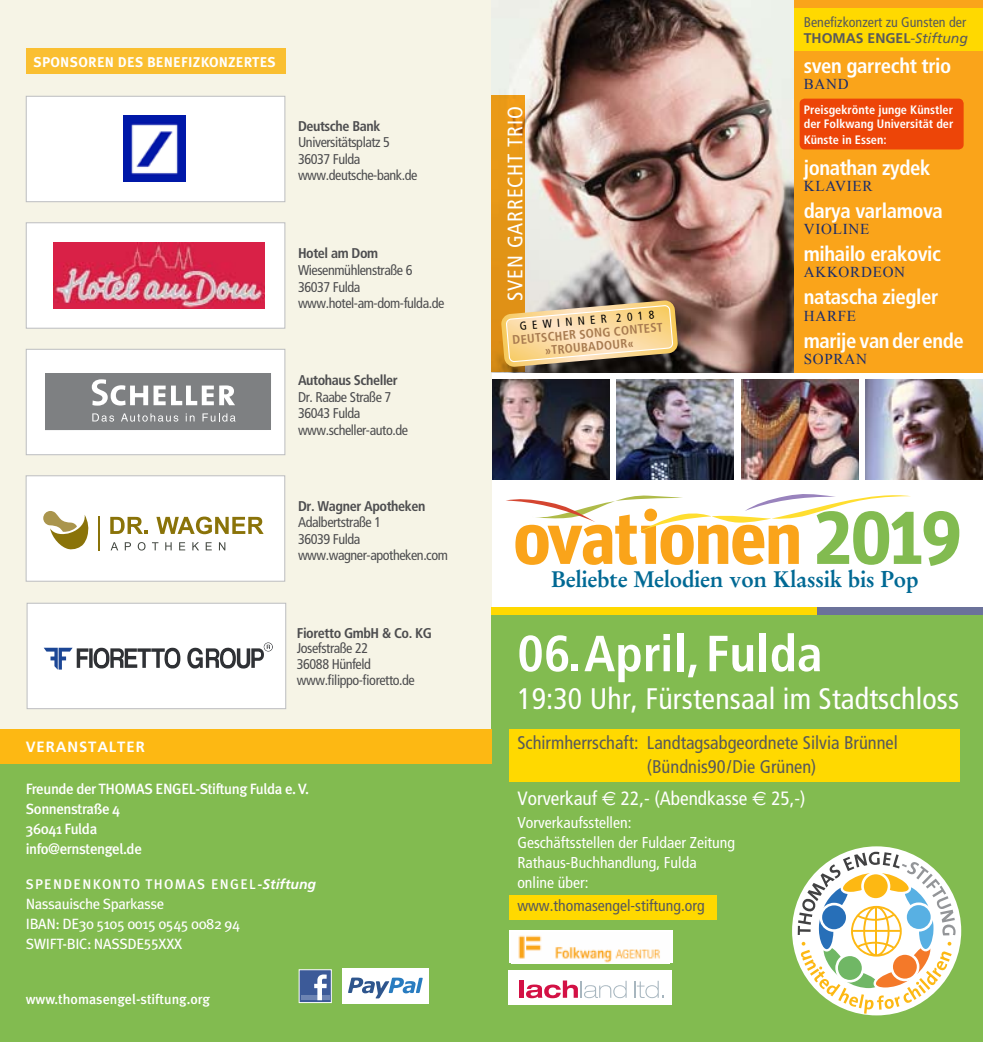
<style>
.page{position:relative;width:983px;height:1042px;background:#fff}
.page>*{position:absolute;margin:0;border:0;box-sizing:border-box;transform-origin:0 0}
.t1{font:700 74.73px "Unit Offc Pro";letter-spacing:-.04em;color:#faa41a}
.t2{font:700 condensed 50.75px "Frutiger";letter-spacing:.005em;color:#fff}
.t3{font:condensed 29.75px "Frutiger";letter-spacing:.005em;color:#fff}
.t4{font:700 22.4px "Stempel Garamond";letter-spacing:-.015em;color:#006994}
.t5{font:condensed 21px "Frutiger";letter-spacing:.04em;color:#fff}
.t6{font:700 condensed 20.65px "Frutiger";letter-spacing:-.02em;color:#fff}
.t7{font:condensed 19.25px "Frutiger";color:#fff}
.t8{font:condensed 18.38px/23.4px "Frutiger";color:#58595b}
.t9{font:condensed 15.75px/19.9px "Frutiger";color:#fff}
.t10{font:condensed 15.75px "Frutiger";color:#58595b}
.t11{font:15.05px "Times New Roman";letter-spacing:.05em;color:#192c6c}
.t12{font:500 14.88px/19.9px "Meta Plus";letter-spacing:-.03em;color:#fff}
.t13{font:14.88px/19.9px "Meta Plus";letter-spacing:-.03em;color:#fff}
.t14{font:700 14.88px "Frutiger";letter-spacing:.06em;color:#fff}
.t15{font:condensed 14.17px/16.6px "Frutiger";letter-spacing:-.03em;color:#4d4d4f}
.t16{font:700 condensed 14.17px "Frutiger";letter-spacing:-.03em;color:#4d4d4f}
.t17{font:700 14.17px "Meta Plus";letter-spacing:.02em;color:#fff}
.t18{font:500 14px "Meta Plus";letter-spacing:.09em;color:#fff}
.t19{font:condensed 14px/15.9px "Frutiger";color:#58595b}
.t20{font:14px/15px "Meta Plus";letter-spacing:-.03em;color:#fff}
.t21{font:700 14px "Meta Plus";letter-spacing:-.03em;color:#fff}
.t22{font:700 condensed 12.42px/13.3px "Frutiger";color:#a87b50;text-align:center}
.t23{font:700 condensed 12.25px/14px "Frutiger";color:#fff}
.t24{font:condensed 11.55px "Frutiger";color:#000}
.s1{font-family:"Frutiger";font-weight:700;font-style:italic}
.s2{font-weight:700;font-stretch:normal}
.s3{font-style:italic;font-stretch:normal}
.s4{color:#82bb50}
.s5{font-family:"Euro Sig";font-stretch:normal}
</style>
<div class="page">
<div style="left:0;top:0;width:491px;height:730px;background:#f6f4e6"></div>
<div style="left:491px;top:611px;width:491px;height:431px;background:#82bb50"></div>
<div style="left:0;top:731px;width:501px;height:311px;background:#82bb50"></div>
<div style="left:509px;top:894px;width:207px;height:25px;background:#ffd900"></div>
<div style="left:491px;top:607px;width:334px;height:8px;background:#ffd900"></div>
<div style="left:0;top:729px;width:491px;height:35px;background:#fdb813"></div>
<div style="left:817px;top:607px;width:165px;height:8px;background:#6b729a"></div>
<div style="left:26px;top:49px;width:259px;height:25px;background:#fabf31"></div>
<img style="left:492px;top:379px;width:117px;height:100px">
<img style="left:616px;top:379px;width:117px;height:100px">
<img style="left:741px;top:379px;width:117px;height:100px">
<img style="left:865px;top:379px;width:117px;height:100px">
<svg style="left:506px;top:494px;width:404px;height:38px"></svg>
<div style="left:26px;top:96px;width:259px;height:106px;background:#fff;border:1px solid #bcbdc0"></div>
<div style="left:26px;top:475px;width:259px;height:106px;background:#fff;border:1px solid #bcbdc0"></div>
<div style="left:26px;top:349px;width:259px;height:106px;background:#fff;border:1px solid #bcbdc0"></div>
<div style="left:26px;top:222px;width:259px;height:107px;background:#fff;border:1px solid #bcbdc0"></div>
<img style="left:123px;top:115px;width:62px;height:66px">
<svg style="left:111px;top:542px;width:7px;height:8px"></svg>
<svg style="left:125px;top:542px;width:6px;height:8px"></svg>
<svg style="left:138px;top:542px;width:7px;height:8px"></svg>
<svg style="left:152px;top:542px;width:6px;height:8px"></svg>
<svg style="left:165px;top:542px;width:7px;height:8px"></svg>
<svg style="left:179px;top:542px;width:6px;height:8px"></svg>
<svg style="left:192px;top:542px;width:7px;height:8px"></svg>
<svg style="left:206px;top:542px;width:6px;height:8px"></svg>
<svg style="left:219px;top:542px;width:6px;height:8px"></svg>
<svg style="left:110px;top:517px;width:38px;height:17px"></svg>
<svg style="left:156px;top:516px;width:107px;height:18px"></svg>
<svg style="left:43px;top:511px;width:46px;height:39px"></svg>
<hr style="left:98px;top:516px;width:1px;height:35px;background:#8a7309">
<div style="left:45px;top:373px;width:226px;height:57px;background:#7e8082"></div>
<svg style="left:92px;top:379px;width:143px;height:27px"></svg>
<svg style="left:92px;top:413px;width:22px;height:9px"></svg>
<svg style="left:121px;top:413px;width:57px;height:9px"></svg>
<svg style="left:186px;top:413px;width:8px;height:8px"></svg>
<svg style="left:202px;top:413px;width:33px;height:9px"></svg>
<img style="left:54px;top:242px;width:210px;height:67px">
<div style="left:299px;top:969px;width:32px;height:33px;background:#3c5a98;border-radius:2px"></div>
<div style="left:301px;top:995px;width:28px;height:5px;background:#6d84b3"></div>
<svg style="left:314px;top:974px;width:12px;height:26px"></svg>
<div style="left:299px;top:969px;width:32px;height:34px;border:1px solid #fff"></div>
<div style="left:342px;top:968px;width:86px;height:36px;background:#fff"></div>
<svg style="left:348px;top:977px;width:74px;height:21px"></svg>
<svg style="left:791px;top:846px;width:169px;height:169px"></svg>
<svg style="left:797px;top:851px;width:158px;height:162px;background:#d1d6b3"></svg>
<img style="left:491px;top:0;width:303px;height:372px">
<svg style="left:491px;top:95px;width:33px;height:277px;background:#e39416"></svg>
<svg style="left:500px;top:300px;width:178px;height:67px;background:#dabc89"></svg>
<div style="left:794px;top:0;width:188px;height:372px;background:#faa41a"></div>
<div style="left:794px;top:9px;width:188px;height:42px;background:#ffd900"></div>
<div style="left:799px;top:99px;width:164px;height:50px;background:#ed4508;border-radius:5px"></div>
<div style="left:509px;top:729px;width:450px;height:53px;background:#ffd900"></div>
<div style="left:27px;top:603px;width:259px;height:106px;background:#fff;border:1px solid #bcbdc0"></div>
<svg style="left:43px;top:642px;width:230px;height:28px"></svg>
<div style="left:509px;top:930px;width:163px;height:33px;background:#fff"></div>
<img style="left:518px;top:935px;width:142px;height:28px">
<div style="left:508px;top:970px;width:164px;height:35px;background:#fff"></div>
<hr style="left:519px;top:980px;width:4px;height:18px;background:#d31145">
<svg style="left:526px;top:980px;width:100px;height:18px"></svg>
<svg style="left:634px;top:981px;width:29px;height:17px"></svg>
<p class="t17" style="left:33px;top:54px;width:28px">SPONSO</p>
<p class="t17" style="left:88px;top:54px;width:39px">REN DES</p>
<p class="t17" style="left:147px;top:54px;width:114px">BENEFIZKONZERTES</p>
<p class="t16" style="left:298px;top:117px;width:84px">Deutsche Bank</p>
<p class="t15" style="left:298px;top:134px;width:121px">Universitätsplatz 5<br>36037 Fulda www.deutsche-bank.de</p>
<p class="t14" style="left:26px;top:738px;width:120px">VERANSTALTER</p>
<p class="t16" style="left:298px;top:245px;width:82px">Hotel am Dom</p>
<p class="t15" style="left:298px;top:262px;width:148px">Wiesenmühlenstraße 6<br>36037 Fulda www.hotel-am-dom-fulda.de</p>
<p class="t16" style="left:298px;top:372px;width:101px">Autohaus Scheller</p>
<p class="t15" style="left:298px;top:389px;width:111px">Dr. Raabe Straße 7<br>36043 Fulda www.scheller-auto.de</p>
<p class="t16" style="left:298px;top:497px;width:129px">Dr. Wagner Apotheken</p>
<p class="t15" style="left:298px;top:514px;width:151px">Adalbertstraße 1<br>36039 Fulda www.wagner-apotheken.com</p>
<p class="t16" style="left:297px;top:624px;width:137px">Fioretto GmbH &amp; Co. KG</p>
<p class="t15" style="left:297px;top:640px;width:119px;line-height:15.8px">Josefstraße 22<br>36088 Hünfeld www.filippo-fioretto.de</p>
<p class="t18" style="left:26px;top:775px;width:109px">Vorsitzender</p>
<p class="t21" style="left:26px;top:790px;width:66px">ERNST ENGEL</p>
<p class="t20" style="left:26px;top:805px;width:137px">Sonnenstraße 4<br>36041 Fulda<br>Telefon: 06 61-9 01 53 38</p>
<p class="t12" style="left:26px;top:778px;width:83px">Freunde der THOMAS</p>
<p class="t12" style="left:155px;top:778px;width:9px">ENGEL</p>
<p class="t12" style="left:195px;top:778px;width:115px">-Stiftung Fulda e. V.</p>
<p class="t12" style="left:26px;top:798px;width:118px">Sonnenstraße 4<br>36041 Fulda info@ernstengel.de</p>
<p class="t18" style="left:26px;top:876px;width:29px">SPENDEN</p>
<p class="t18" style="left:93px;top:876px;width:20px">KONTO</p>
<p class="t18" style="left:145px;top:876px;width:172px">Thomas Engel<span class="s1">-Stiftung</span></p>
<p class="t13" style="left:26px;top:894px;width:216px">Nassauische Sparkasse<br>IBAN: DE30 5105 0015 0545 0082 94<br>SWIFT-BIC: NASSDE55XXX</p>
<p class="t18" style="left:26px;top:991px;width:186px">www.thomasengel-stiftung.org</p>
<p class="t19" style="left:803px;top:14px;width:166px">Benefizkonzert zu Gunsten der<br><span class="s2">THOMAS ENGEL</span><span class="s3">-Stiftung</span></p>
<h3 class="t5" style="left:502px;top:301px;width:196px;rotate:-90deg">Sven Garrecht Trio</h3>
<p class="t24" style="left:519px;top:320px;width:136px;rotate:-5deg">GeWinneR 2018</p>
<p class="t22" style="left:512px;top:333px;width:152px;rotate:-5deg">DEUTSCHER SONG CONTEST »TROUBADOUR«</p>
<h3 class="t6" style="left:803px;top:53px;width:149px">sven garrecht trio</h3>
<p class="t11" style="left:803px;top:74px;width:23px">band</p>
<p class="t23" style="left:803px;top:103px;width:151px">Preisgekrönte junge Künstler der Folkwang Universität der</p>
<p class="t23" style="left:803px;top:133px;width:84px">Künste in Essen:</p>
<h3 class="t6" style="left:803px;top:155px;width:128px">jonathan zydek</h3>
<p class="t11" style="left:803px;top:176px;width:70px">KLAVIER</p>
<h3 class="t6" style="left:803px;top:198px;width:141px">darya varlamova</h3>
<p class="t11" style="left:803px;top:219px;width:67px">VIOLINE</p>
<h3 class="t6" style="left:803px;top:242px;width:139px">mihailo erakovic</h3>
<p class="t11" style="left:803px;top:262px;width:103px">AKKORDEON</p>
<h3 class="t6" style="left:803px;top:285px;width:136px">natascha ziegler</h3>
<p class="t11" style="left:803px;top:305px;width:54px">HARFE</p>
<h3 class="t6" style="left:803px;top:328px;width:162px">marije van der ende</h3>
<p class="t11" style="left:803px;top:349px;width:65px">SOPRAN</p>
<h1 class="t1" style="left:512px;top:483px;width:451px">ovationen <span class="s4">2019</span></h1>
<h3 class="t4" style="left:551px;top:565px;width:369px">Beliebte Melodien von Klassik bis Pop</h3>
<h2 class="t2" style="left:517px;top:623px;width:306px">06.April, Fulda</h2>
<h3 class="t3" style="left:517px;top:682px;width:443px">19:30 Uhr, Fürstensaal im Stadtschloss</h3>
<p class="t8" style="left:646px;top:731px;width:252px;text-indent:-130px">Schirmherrschaft: Landtagsabgeordnete Silvia Brünnel (Bündnis90/Die Grünen)</p>
<h3 class="t7" style="left:517px;top:787px;width:289px">Vorverkauf <span class="s5">€</span> 22,- (Abendkasse <span class="s5">€</span> 25,-)</h3>
<p class="t9" style="left:517px;top:812px;width:219px">Vorverkaufsstellen:<br>Geschäftsstellen der Fuldaer Zeitung<br>Rathaus-Buchhandlung, Fulda online über:</p>
<p class="t10" style="left:517px;top:896px;width:189px">www.thomasengel-stiftung.org</p>
</div>
